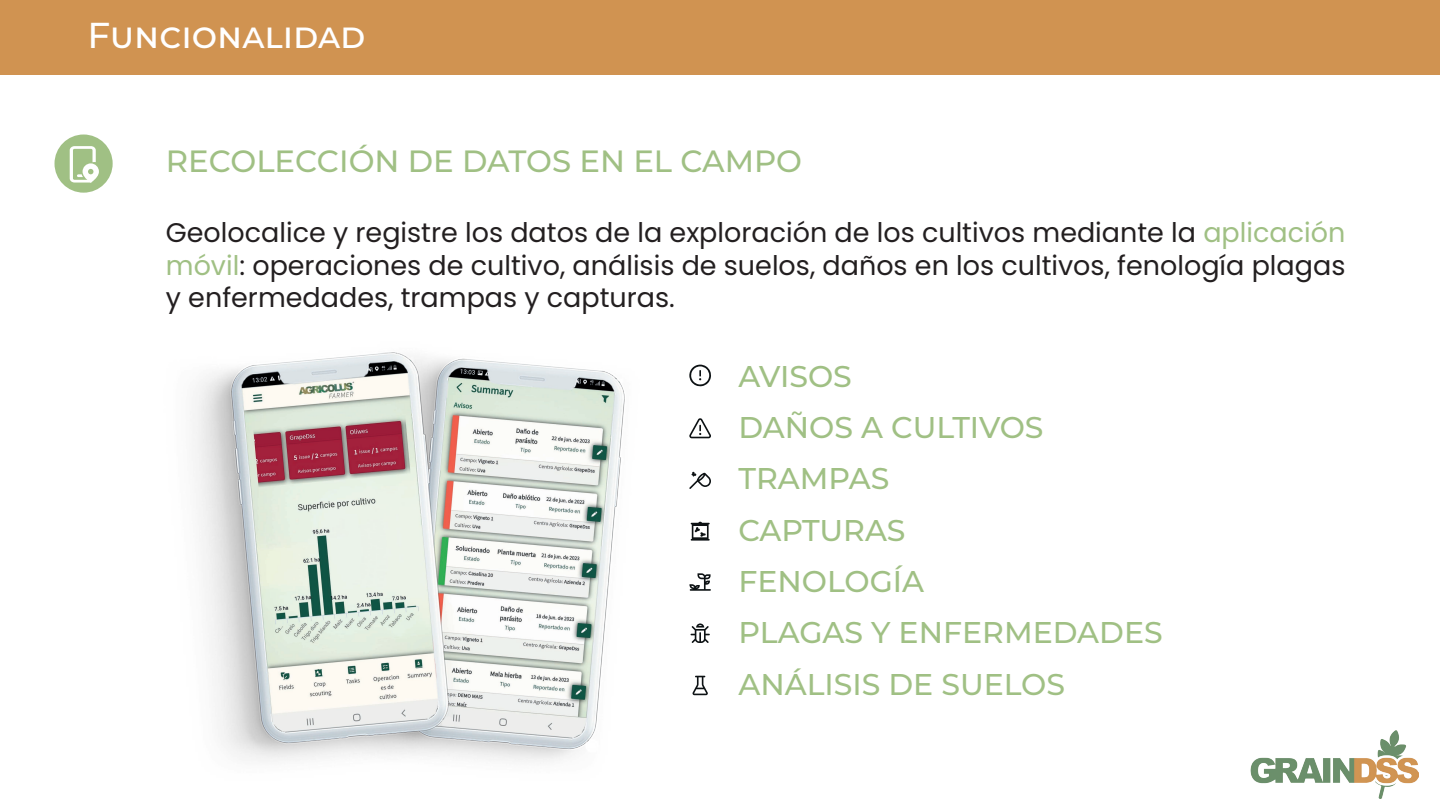
<style>
.page{position:relative;width:1440px;height:810px;background:#fff}
.page>*{position:absolute;margin:0;border:0;box-sizing:border-box;transform-origin:0 0}
.t1{font:500 36px "Montserrat";color:#fff}
.t2{font:500 30.75px "Montserrat";color:#a0c084}
.t3{font:500 30px/51.3px "Montserrat";color:#a0c084}
.t4{font:27px/32.4px "Poppins";color:#231f20;text-align:justify}
.s1{color:#a0c084}
</style>
<div class="page">
<div style="left:55px;top:135px;width:58px;height:58px;background:#a0c084;border-radius:50%"></div>
<div style="left:62px;top:142px;width:44px;height:44px;background:#a0c084"></div>
<svg style="left:70px;top:146px;width:29px;height:37px"></svg>
<img style="left:193px;top:352px;width:515px;height:410px">
<svg style="left:689px;top:573px;width:22px;height:18px"></svg>
<svg style="left:689px;top:418px;width:22px;height:20px"></svg>
<svg style="left:693px;top:676px;width:15px;height:19px"></svg>
<svg style="left:689px;top:365px;width:22px;height:21px"></svg>
<svg style="left:691px;top:522px;width:19px;height:19px"></svg>
<svg style="left:689px;top:472px;width:22px;height:17px"></svg>
<svg style="left:691px;top:623px;width:19px;height:20px"></svg>
<div style="left:0;top:0;width:1440px;height:75px;background:#d09351"></div>
<img style="left:1250px;top:730px;width:169px;height:68px">
<h1 class="t1" style="left:88px;top:10px;width:279px">Funcionalidad</h1>
<p class="t2" style="left:166px;top:140px;width:638px">RECOLECCIÓN DE DATOS EN EL CAMPO</p>
<p class="t4" style="left:166px;top:217px;width:1181px">Geolocalice y registre los datos de la exploración de los cultivos mediante la <span class="s1">aplicación móvil</span>: operaciones de cultivo, análisis de suelos, daños en los cultivos, fenología plagas y enfermedades, trampas y capturas.</p>
<p class="t3" style="left:738px;top:349px;width:426px">AVISOS<br>DAÑOS A CULTIVOS<br>TRAMPAS<br>CAPTURAS<br>FENOLOGÍA<br>PLAGAS Y ENFERMEDADES<br>ANÁLISIS DE SUELOS</p>
</div>
